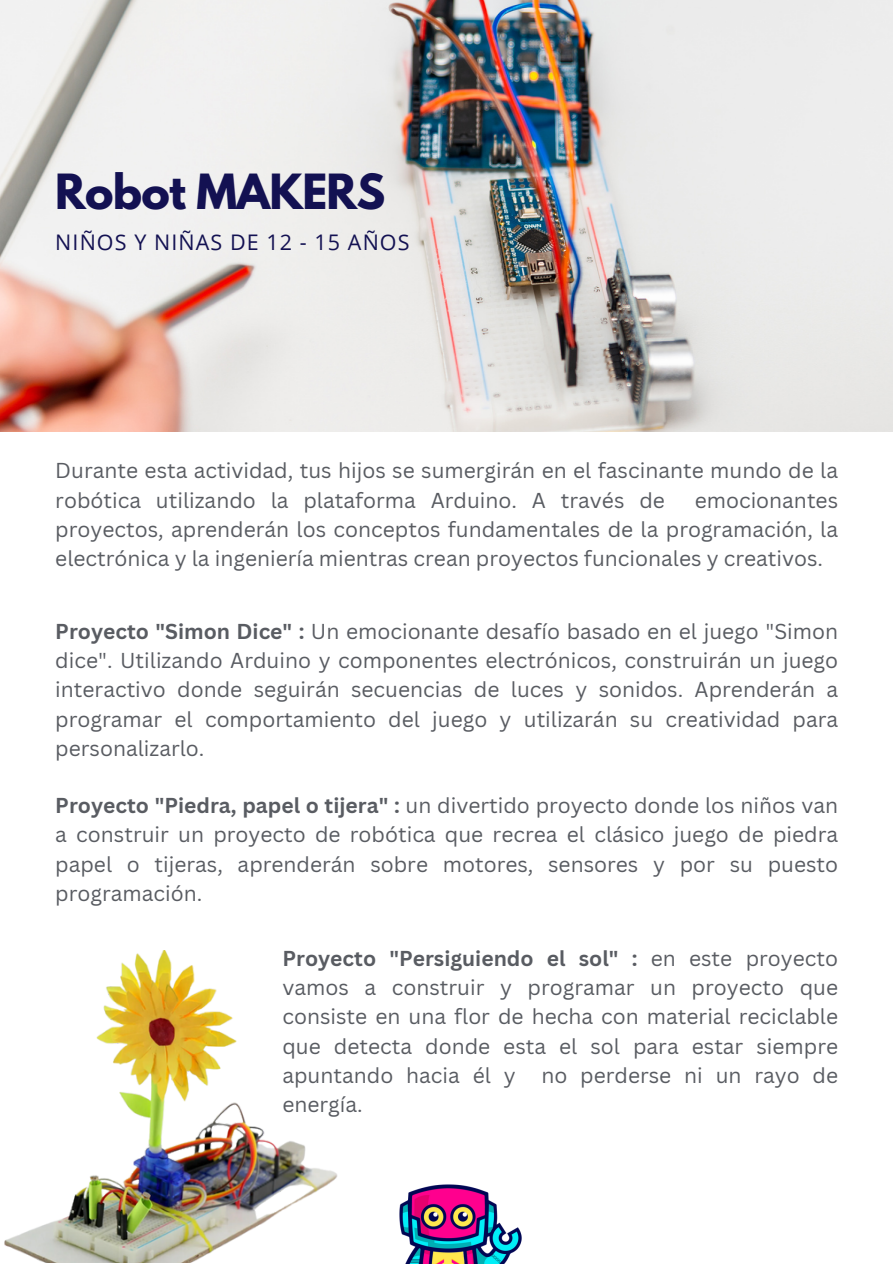
<style>
.page{position:relative;width:893px;height:1264px;background:#fff}
.page>*{position:absolute;margin:0;border:0;box-sizing:border-box;transform-origin:0 0}
.t1{font:700 42.9px "League Spartan";letter-spacing:-.015em;color:#131152}
.t2{font:21.45px "Open Sans";letter-spacing:.05em;color:#131152}
.t3{font:21px/29.2px "Canva Sans";color:#595c62;text-align:justify}
.s1{font-weight:700}
</style>
<div class="page">
<img style="left:405px;top:1184px;width:117px;height:79px">
<img style="left:0;top:0;width:892px;height:431px">
<img style="left:4px;top:950px;width:430px;height:312px">
<p class="t1" style="left:55px;top:170px;width:331px">Robot MAKERS</p>
<p class="t2" style="left:55px;top:227px;width:356px">NIÑOS Y NIÑAS DE 12 - 15 AÑOS</p>
<p class="t3" style="left:55px;top:455px;width:784px">Durante esta actividad, tus hijos se sumergirán en el fascinante mundo de la robótica utilizando la plataforma Arduino. A través de</p>
<p class="t3" style="left:55px;top:485px;width:784px;text-indent:639px">emocionantes proyectos, aprenderán los conceptos fundamentales de la programación, la electrónica y la ingeniería mientras crean proyectos funcionales y creativos.</p>
<p class="t3" style="left:55px;top:616px;width:784px"><span class="s1">Proyecto "Simon Dice" :</span> Un emocionante desafío basado en el juego "Simon dice". Utilizando Arduino y componentes electrónicos, construirán un juego interactivo donde seguirán secuencias de luces y sonidos. Aprenderán a programar el comportamiento del juego y utilizarán su creatividad para personalizarlo.</p>
<p class="t3" style="left:55px;top:790px;width:784px"><span class="s1">Proyecto "Piedra, papel o tijera" :</span> un divertido proyecto donde los niños van a construir un proyecto de robótica que recrea el clásico juego de piedra papel o tijeras, aprenderán sobre motores, sensores y por su puesto programación.</p>
<p class="t3" style="left:282px;top:943px;width:557px"><span class="s1">Proyecto "Persiguiendo el sol" :</span> en este proyecto vamos a construir y programar un proyecto que consiste en una flor de hecha con material reciclable que detecta donde esta el sol para estar siempre apuntando hacia él y no perderse ni un rayo de energía.</p>
</div>
